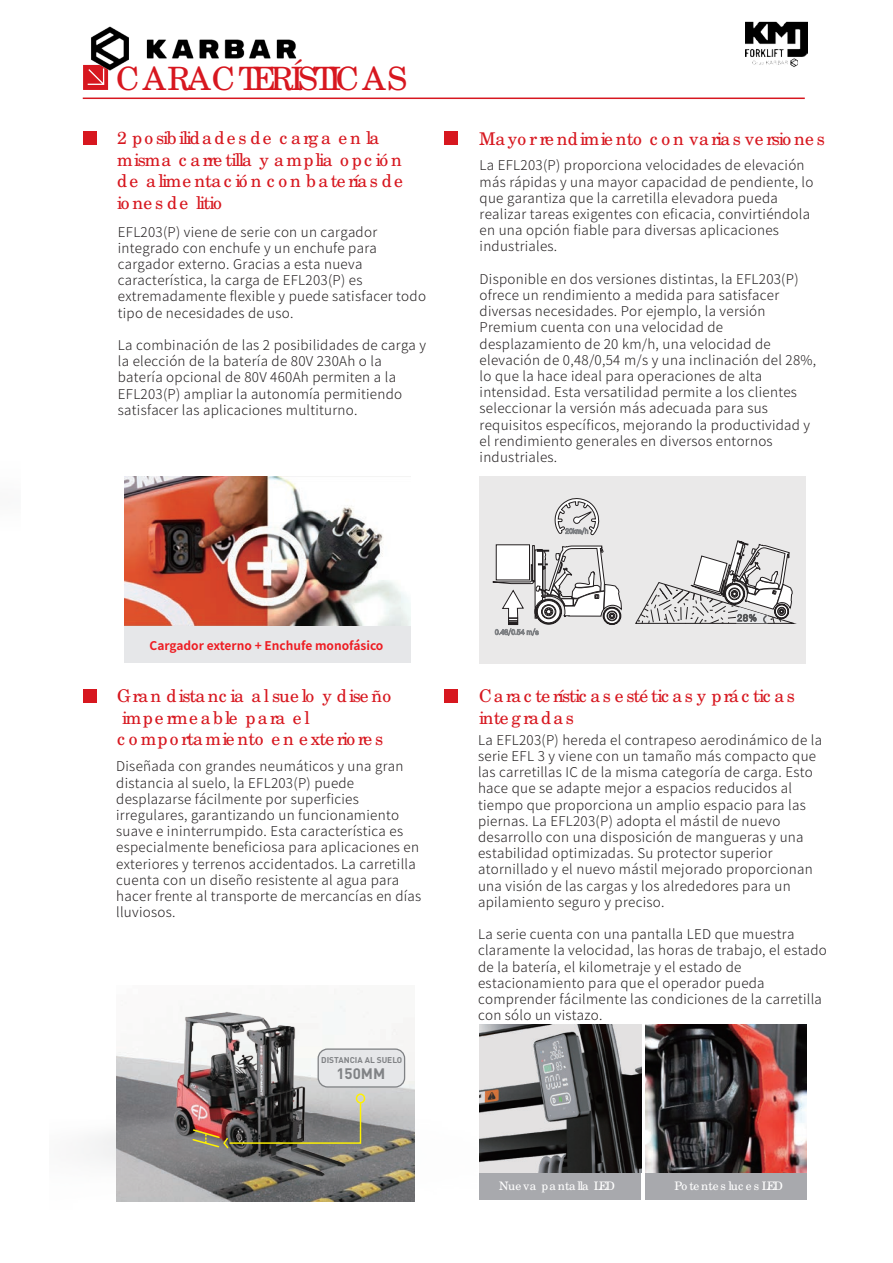
<style>
.page{position:relative;width:893px;height:1263px;background:#fff}
.page>*{position:absolute;margin:0;border:0;box-sizing:border-box;transform-origin:0 0}
.t1{font:32.1px "New Century Schlbk";letter-spacing:-.12em;color:#d7171f}
.t2{font:17.55px/21.6px "New Century Schlbk";letter-spacing:.075em;color:#d7171f}
.t3{font:17.55px/21.6px "New Century Schlbk";letter-spacing:.015em;color:#d7171f}
.t4{font:17.55px/21.6px "New Century Schlbk";letter-spacing:.125em;color:#d7171f}
.t5{font:17.55px "New Century Schlbk";letter-spacing:-.02em;color:#d7171f}
.t6{font:700 15px "DIN";color:#808285}
.t7{font:300 13.5px/16.2px "Source Han Sans CN";letter-spacing:.02em;color:#231f20}
.t8{font:700 12px "Source Han Sans CN";color:#ee1d23}
.t9{font:11.7px "New Century Schlbk";letter-spacing:-.05em;color:#fff}
.t10{font:700 8.4px "DIN";color:#808285}
</style>
<div class="page">
<hr style="left:83px;top:98px;width:722px;height:1px;background:#d7171f">
<svg style="left:83px;top:65px;width:25px;height:25px"></svg>
<div style="left:83px;top:131px;width:13px;height:13px;background:#d7171f"></div>
<div style="left:445px;top:131px;width:13px;height:14px;background:#d7171f"></div>
<div style="left:83px;top:689px;width:13px;height:13px;background:#d7171f"></div>
<div style="left:445px;top:689px;width:13px;height:13px;background:#d7171f"></div>
<div style="left:480px;top:1172px;width:161px;height:28px;background:#a8a9ad"></div>
<div style="left:645px;top:1172px;width:161px;height:28px;background:#a8a9ad"></div>
<div style="left:479px;top:477px;width:326px;height:187px;background:#eae9e9"></div>
<svg style="left:554px;top:498px;width:46px;height:37px"></svg>
<div style="left:496px;top:545px;width:34px;height:35px;background:#bab9b9"></div>
<div style="left:532px;top:545px;width:2px;height:36px;background:#fff;border:1px solid #231f20"></div>
<svg style="left:493px;top:546px;width:128px;height:90px"></svg>
<svg style="left:635px;top:541px;width:159px;height:83px"></svg>
<img style="left:82px;top:989px;width:333px;height:213px">
<div style="left:318px;top:1049px;width:87px;height:38px;background:#e6e7e9;border-radius:9px"></div>
<div style="left:318px;top:1048px;width:87px;height:39px;border:1px solid #808285;border-radius:9px"></div>
<img style="left:191px;top:1101px;width:171px;height:49px">
<div style="left:356px;top:1093px;width:9px;height:10px;border:1px solid #fff101;border-radius:50%"></div>
<img style="left:480px;top:1025px;width:161px;height:147px">
<img style="left:645px;top:1025px;width:161px;height:147px">
<div style="left:124px;top:476px;width:286px;height:187px;background:#e6e7e9"></div>
<img style="left:124px;top:477px;width:286px;height:149px">
<img style="left:85px;top:26px;width:212px;height:51px">
<img style="left:745px;top:21px;width:63px;height:46px">
<h1 class="t1" style="left:116px;top:59px;width:293px">C ARAC TERÍSTIC AS</h1>
<p class="t2" style="left:117px;top:127px;width:287px">2 posibilidades de carga en la misma c arretilla y amplia opc ión de alimentación con baterías de io ne s de litio</p>
<p class="t7" style="left:118px;top:224px;width:310px">EFL203(P) viene de serie con un cargador integrado con enchufe y un enchufe para cargador externo. Gracias a esta nueva característica, la carga de EFL203(P) es extremadamente flexible y puede satisfacer todo tipo de necesidades de uso.</p>
<p class="t7" style="left:118px;top:337px;width:310px">La combinación de las 2 posibilidades de carga y la elección de la batería de 80V 230Ah o la batería opcional de 80V 460Ah permiten a la EFL203(P) ampliar la autonomía permitiendo satisfacer las aplicaciones multiturno.</p>
<p class="t5" style="left:479px;top:128px;width:347px">Ma yo r re ndimie nto c o n va ria s ve rsio ne s</p>
<p class="t7" style="left:480px;top:158px;width:335px">La EFL203(P) proporciona velocidades de elevación más rápidas y una mayor capacidad de pendiente, lo que garantiza que la carretilla elevadora pueda realizar tareas exigentes con eficacia, convirtiéndola en una opción fiable para diversas aplicaciones industriales.</p>
<p class="t7" style="left:480px;top:271px;width:338px">Disponible en dos versiones distintas, la EFL203(P) ofrece un rendimiento a medida para satisfacer diversas necesidades. Por ejemplo, la versión Premium cuenta con una velocidad de desplazamiento de 20 km/h, una velocidad de elevación de 0,48/0,54 m/s y una inclinación del 28%, lo que la hace ideal para operaciones de alta intensidad. Esta versatilidad permite a los clientes seleccionar la versión más adecuada para sus requisitos específicos, mejorando la productividad y el rendimiento generales en diversos entornos industriales.</p>
<p class="t8" style="left:150px;top:639px;width:235px">Cargador externo + Enchufe monofásico</p>
<p class="t3" style="left:117px;top:685px;width:276px">Gra n dista nc ia a l sue lo y dise ño impermeable para el<br>c omportamiento en exteriores</p>
<p class="t7" style="left:116px;top:759px;width:307px">Diseñada con grandes neumáticos y una gran distancia al suelo, la EFL203(P) puede desplazarse fácilmente por superficies irregulares, garantizando un funcionamiento suave e ininterrumpido. Esta característica es especialmente beneficiosa para aplicaciones en exteriores y terrenos accidentados. La carretilla cuenta con un diseño resistente al agua para hacer frente al transporte de mercancías en días lluviosos.</p>
<p class="t10" style="left:321px;top:1056px;width:83px">DISTANCIA AL SUELO</p>
<p class="t6" style="left:336px;top:1068px;width:50px">150MM</p>
<p class="t4" style="left:479px;top:685px;width:317px">Características estéticas y prácticas integradas</p>
<p class="t7" style="left:478px;top:732px;width:346px">La EFL203(P) hereda el contrapeso aerodinámico de la serie EFL 3 y viene con un tamaño más compacto que las carretillas IC de la misma categoría de carga. Esto hace que se adapte mejor a espacios reducidos al tiempo que proporciona un amplio espacio para las piernas. La EFL203(P) adopta el mástil de nuevo desarrollo con una disposición de mangueras y una estabilidad optimizadas. Su protector superior atornillado y el nuevo mástil mejorado proporcionan una visión de las cargas y los alrededores para un apilamiento seguro y preciso.</p>
<p class="t7" style="left:478px;top:926px;width:350px">La serie cuenta con una pantalla LED que muestra claramente la velocidad, las horas de trabajo, el estado de la batería, el kilometraje y el estado de estacionamiento para que el operador pueda comprender fácilmente las condiciones de la carretilla con sólo un vistazo.</p>
<p class="t9" style="left:499px;top:1179px;width:117px">Nue va pa nta lla LED</p>
<p class="t9" style="left:674px;top:1179px;width:110px">Po te nte s luc e s LED</p>
</div>
